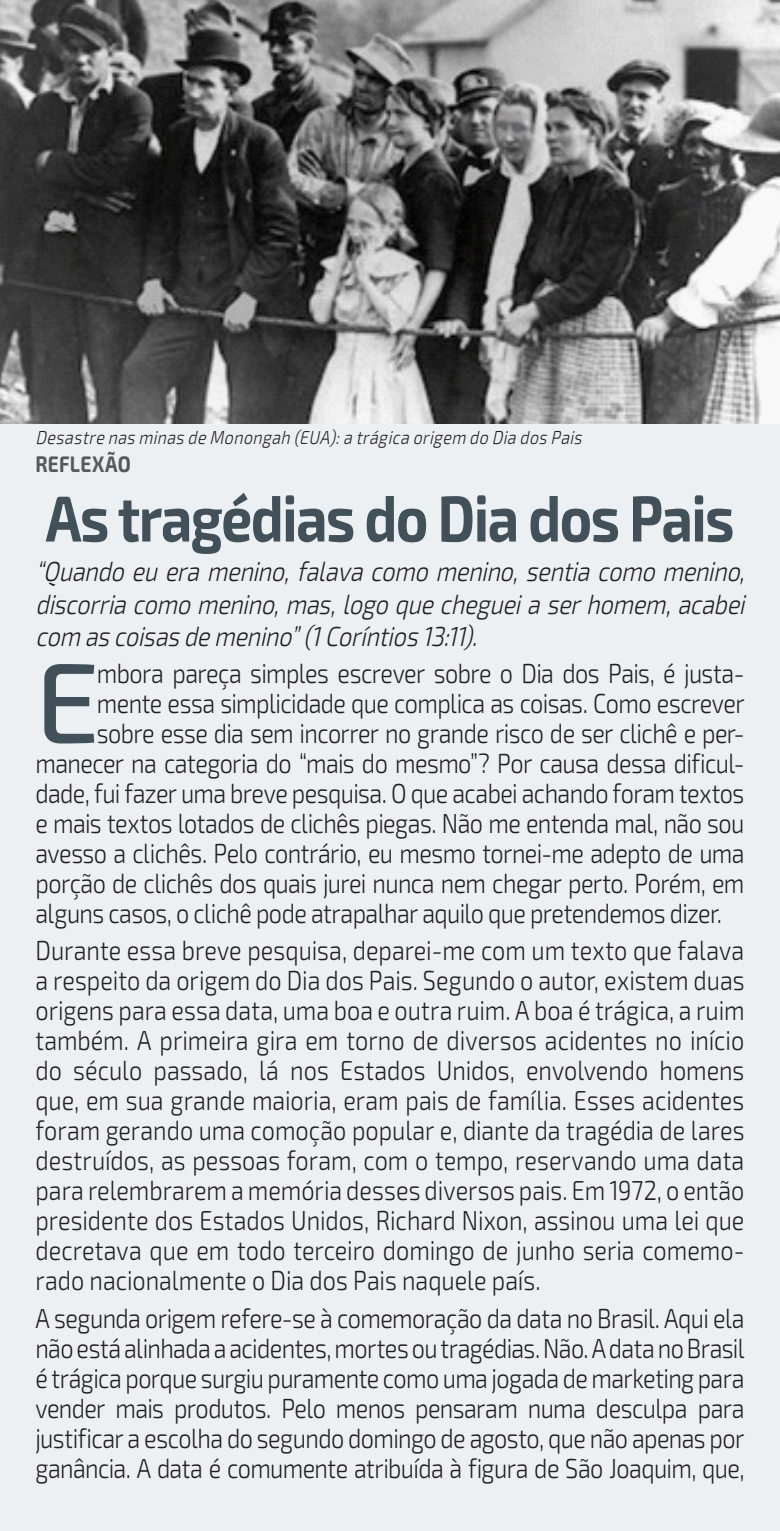
<style>
.page{position:relative;width:780px;height:1531px;background:#edf0f2}
.page>*{position:absolute;margin:0;border:0;box-sizing:border-box;transform-origin:0 0}
.Texto_12_Capitular{font:500 114.5px "Exo 2";color:#425159}
.Manchete{font:700 65px "Exo 2";letter-spacing:-.025em;color:#425159;scale:.85 1}
.Texto_12{font:300 27.5px/30px "Exo 2";letter-spacing:-.01em;color:#231f20;text-align:justify;scale:.85 1}
.Texto_12_Capitular-2{font:300 27.5px "Exo 2";letter-spacing:-.025em;color:#231f20;scale:.85 1}
.Citação{font:italic 300 27.5px/32.5px "Exo 2";color:#231f20;text-align:justify;scale:.85 1}
.Chapéu{font:700 22.5px "Exo 2";letter-spacing:.015em;color:#57585a;scale:.85 1}
.Legenda_Foto{font:italic 300 18.75px "Exo 2";color:#231f20;scale:.85 1}
</style>
<div class="page">
<img style="left:0;top:0;width:780px;height:424px">
<p class="Legenda_Foto" style="left:35px;top:427px;width:649px">Desastre nasminasde Monongah (EUA):a trágica origem do Dia dosPais</p>
<p class="Chapéu" style="left:35px;top:450px;width:114px">REFLEXÃO</p>
<p class="Manchete" style="left:46px;top:480px;width:811px">As tragédias do Dia dos Pais</p>
<p class="Citação" style="left:35px;top:556px;width:843px">“Quandoeueramenino,falavacomomenino,sentiacomomenino, discorriacomomenino,mas,logoquechegueiaserhomem,acabei com ascoisasdemenino”(1Coríntios13:11).</p>
<p class="Texto_12_Capitular" style="left:35px;top:636px;width:66px">E</p>
<p class="Texto_12_Capitular-2" style="left:97px;top:658px;width:763px">mbora pareça simples escrever sobre o Dia dos Pais, é justa-</p>
<p class="Texto_12_Capitular-2" style="left:97px;top:688px;width:763px">mente essa simplicidade que complica as coisas. Como escrever</p>
<p class="Texto_12_Capitular-2" style="left:97px;top:718px;width:763px">sobre esse dia sem incorrer no grande risco de ser clichê e per-</p>
<p class="Texto_12_Capitular-2" style="left:35px;top:748px;width:835px">manecer na categoria do “mais do mesmo”? Por causa dessa dificul-</p>
<p class="Texto_12_Capitular-2" style="left:35px;top:778px;width:835px">dade, fui fazer uma breve pesquisa. O que acabei achando foram textos</p>
<p class="Texto_12_Capitular-2" style="left:35px;top:808px;width:835px">e mais textos lotados de clichês piegas. Não me entenda mal, não sou</p>
<p class="Texto_12_Capitular-2" style="left:35px;top:838px;width:835px">avesso a clichês. Pelo contrário, eu mesmo tornei-me adepto de uma</p>
<p class="Texto_12_Capitular-2" style="left:35px;top:868px;width:835px">porção de clichês dos quais jurei nunca nem chegar perto. Porém, em</p>
<p class="Texto_12_Capitular-2" style="left:35px;top:898px;width:809px">alguns casos, o clichê pode atrapalhar aquilo que pretendemos dizer.</p>
<p class="Texto_12" style="left:35px;top:936px;width:835px">Durante essa breve pesquisa, deparei-me com um texto que falava a respeito da origem do Dia dos Pais. Segundo o autor, existem duas origens para essa data, uma boa e outra ruim. A boa é trágica, a ruim também. A primeira gira em torno de diversos acidentes no início do século passado, lá nos Estados Unidos, envolvendo homens que, em sua grande maioria, eram pais de família. Esses acidentes foram gerando uma comoção popular e, diante da tragédia de lares destruídos, as pessoas foram, com o tempo, reservando uma data para relembrarem a memória desses diversos pais. Em 1972, o então presidente dos Estados Unidos, Richard Nixon, assinou uma lei que decretava que em todo terceiro domingo de junho seria comemo&shy;rado nacionalmente o Dia dos Pais naquele país.</p>
<p class="Texto_12" style="left:35px;top:1303px;width:835px">A segunda origem refere-se à comemoração da data no Brasil. Aqui ela não está alinhada a acidentes, mortes ou tragédias. Não. A data no Brasil é trágica porque surgiu puramente como uma jogada de marketing para vender mais produtos. Pelo menos pensaram numa desculpa para justificar a escolha do segundo domingo de agosto, que não apenas por ganância. A data é comumente atribuída à figura de São Joaquim, que,</p>
</div>
